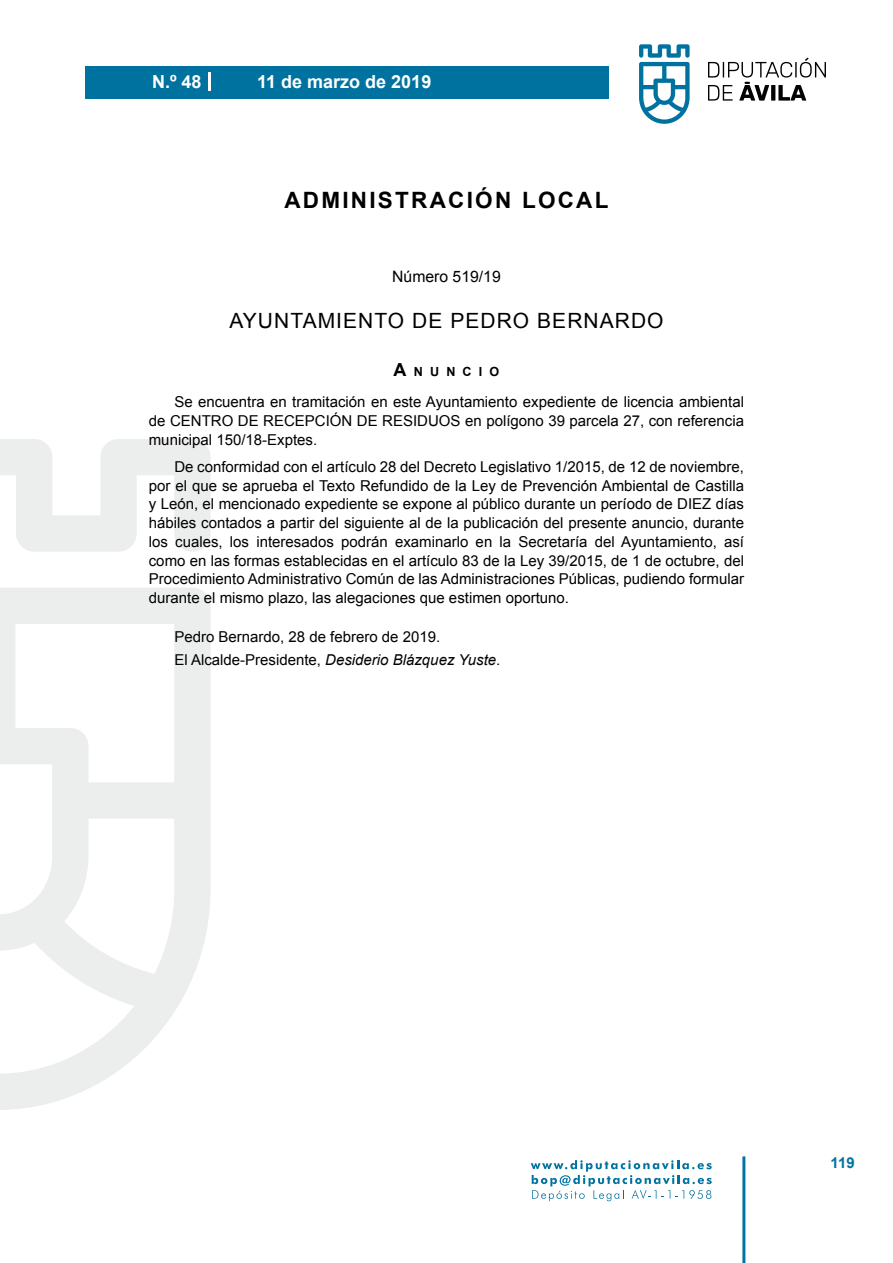
<style>
.page{position:relative;width:893px;height:1263px;background:#fff}
.page>*{position:absolute;margin:0;border:0;box-sizing:border-box;transform-origin:0 0}
.t1{font:700 22.5px "Arial";letter-spacing:.1em;color:#000}
.t2{font:21px "Arial";letter-spacing:.05em;color:#000}
.t3{font:700 18px "Arial";color:#fff}
.t4{font:15.75px "Arial";color:#000}
.t5{font:15px/18.8px "Arial";color:#000;text-align:justify}
.t6{font:700 15px "Arial";color:#04739f}
.t7{font:700 12.6px "Arial";letter-spacing:.57em;color:#000}
.s1{font-size:18px}
.s2{font-style:italic}
</style>
<div class="page">
<svg style="left:531px;top:1160px;width:181px;height:41px"></svg>
<div style="left:85px;top:66px;width:523px;height:33px;background:#00729f"></div>
<svg style="left:639px;top:44px;width:51px;height:80px"></svg>
<svg style="left:708px;top:58px;width:118px;height:43px"></svg>
<hr style="left:742px;top:1156px;width:3px;height:107px;background:#04739f">
<svg style="left:208px;top:72px;width:2px;height:18px"></svg>
<svg style="left:0;top:439px;width:211px;height:671px"></svg>
<p class="t3" style="left:152px;top:69px;width:51px">N.º 48</p>
<p class="t3" style="left:257px;top:69px;width:176px">11 de marzo de 2019</p>
<h1 class="t1" style="left:284px;top:185px;width:325px">ADMINISTRACIÓN LOCAL</h1>
<p class="t4" style="left:392px;top:266px;width:110px">Número 519/19</p>
<h2 class="t2" style="left:229px;top:307px;width:436px">AYUNTAMIENTO DE PEDRO BERNARDO</h2>
<p class="t7" style="left:394px;top:363px;width:107px"><span class="s1">A</span>NUNCIO</p>
<p class="t5" style="left:149px;top:392px;width:597px;text-indent:26px">Se encuentra en tramitación en este Ayuntamiento expediente de licencia ambiental de CENTRO DE RECEPCIÓN DE RESIDUOS en polígono 39 parcela 27, con referencia municipal 150/18-Exptes.</p>
<p class="t5" style="left:149px;top:457px;width:597px;text-indent:26px">De conformidad con el artículo 28 del Decreto Legislativo 1/2015, de 12 de noviembre, por el que se aprueba el Texto Refundido de la Ley de Prevención Ambiental de Castilla y León, el mencionado expediente se expone al público durante un período de DIEZ días hábiles contados a partir del siguiente al de la publicación del presente anuncio, durante los cuales, los interesados podrán examinarlo en la Secretaría del Ayuntamiento, así como en las formas establecidas en el artículo 83 de la Ley 39/2015, de 1 de octubre, del Procedimiento Administrativo Común de las Administraciones Públicas, pudiendo formular durante el mismo plazo, las alegaciones que estimen oportuno.</p>
<p class="t5" style="left:174px;top:626px;width:328px;line-height:22.2px">Pedro Bernardo, 28 de febrero de 2019.<br>El Alcalde-Presidente, <span class="s2">Desiderio Blázquez Yuste</span>.</p>
<p class="t6" style="left:831px;top:1153px;width:26px">119</p>
</div>
